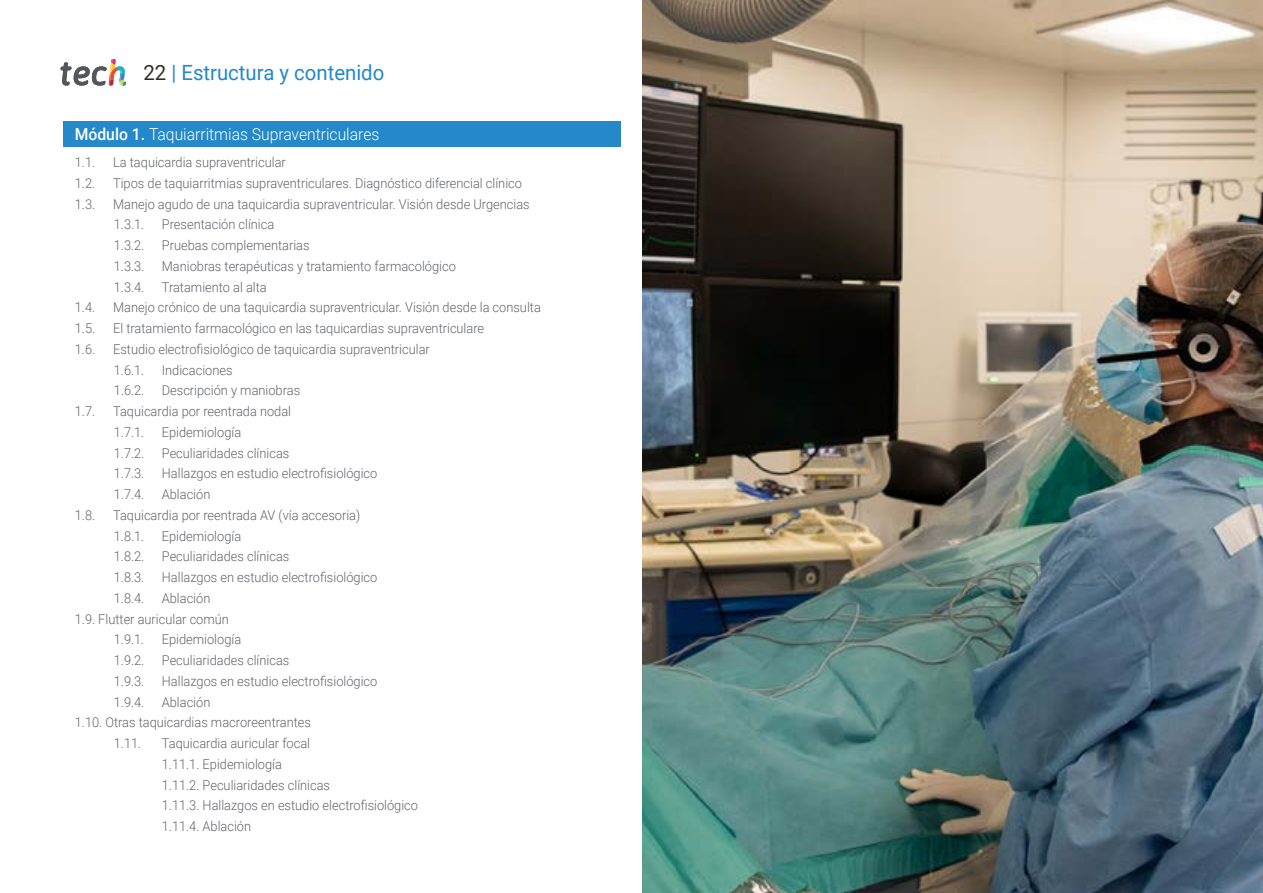
<style>
.page{position:relative;width:1263px;height:893px;background:#fff}
.page>*{position:absolute;margin:0;border:0;box-sizing:border-box;transform-origin:0 0}
.t1{font:21px "Roboto";color:#2488c9}
.t2{font:300 16.5px "Roboto";color:#fff;scale:.95 1}
.t3{font:300 13.5px/20.7px "Roboto";color:#61646a;scale:.95 1}
.s1{color:#312e20}
.s2{font-weight:500}
</style>
<div class="page">
<img style="left:642px;top:0;width:621px;height:893px">
<div style="left:64px;top:121px;width:557px;height:25px;background:#2488c9"></div>
<svg style="left:61px;top:59px;width:65px;height:27px"></svg>
<h1 class="t1" style="left:144px;top:57px;width:242px"><span class="s1">22</span> | Estructura y contenido</h1>
<p class="t2" style="left:75px;top:123px;width:322px"><span class="s2">Módulo 1.</span> Taquiarritmias Supraventriculares</p>
<p class="t3" style="left:75px;top:151px;width:23px">1.1.</p>
<p class="t3" style="left:113px;top:151px;width:183px">La taquicardia supraventricular</p>
<p class="t3" style="left:75px;top:172px;width:23px">1.2.</p>
<p class="t3" style="left:113px;top:172px;width:432px">Tipos de taquiarritmias supraventriculares. Diagnóstico diferencial clínico</p>
<p class="t3" style="left:75px;top:193px;width:23px">1.3.</p>
<p class="t3" style="left:113px;top:193px;width:440px">Manejo agudo de una taquicardia supraventricular. Visión desde Urgencias<br>1.3.1.</p>
<p class="t3" style="left:162px;top:214px;width:120px">Presentación clínica</p>
<p class="t3" style="left:114px;top:234px;width:34px">1.3.2.</p>
<p class="t3" style="left:162px;top:234px;width:157px">Pruebas complementarias</p>
<p class="t3" style="left:114px;top:255px;width:34px">1.3.3.</p>
<p class="t3" style="left:162px;top:255px;width:311px">Maniobras terapéuticas y tratamiento farmacológico</p>
<p class="t3" style="left:114px;top:276px;width:34px">1.3.4.</p>
<p class="t3" style="left:162px;top:276px;width:112px">Tratamiento al alta</p>
<p class="t3" style="left:75px;top:297px;width:23px">1.4.</p>
<p class="t3" style="left:113px;top:297px;width:452px">Manejo crónico de una taquicardia supraventricular. Visión desde la consulta</p>
<p class="t3" style="left:75px;top:317px;width:23px">1.5.</p>
<p class="t3" style="left:113px;top:317px;width:392px">El tratamiento farmacológico en las taquicardias supraventriculare</p>
<p class="t3" style="left:75px;top:338px;width:23px">1.6.</p>
<p class="t3" style="left:113px;top:338px;width:335px">Estudio electrofisiológico de taquicardia supraventricular<br>1.6.1.</p>
<p class="t3" style="left:162px;top:359px;width:76px">Indicaciones</p>
<p class="t3" style="left:114px;top:380px;width:34px">1.6.2.</p>
<p class="t3" style="left:162px;top:380px;width:147px">Descripción y maniobras</p>
<p class="t3" style="left:75px;top:400px;width:23px">1.7.</p>
<p class="t3" style="left:113px;top:400px;width:189px">Taquicardia por reentrada nodal<br>1.7.1.</p>
<p class="t3" style="left:162px;top:421px;width:85px">Epidemiología</p>
<p class="t3" style="left:114px;top:442px;width:34px">1.7.2.</p>
<p class="t3" style="left:162px;top:442px;width:136px">Peculiaridades clínicas</p>
<p class="t3" style="left:114px;top:463px;width:34px">1.7.3.</p>
<p class="t3" style="left:162px;top:463px;width:228px">Hallazgos en estudio electrofisiológico</p>
<p class="t3" style="left:114px;top:483px;width:34px">1.7.4.</p>
<p class="t3" style="left:162px;top:483px;width:53px">Ablación</p>
<p class="t3" style="left:75px;top:504px;width:23px">1.8.</p>
<p class="t3" style="left:113px;top:504px;width:262px">Taquicardia por reentrada AV (vía accesoria)<br>1.8.1.</p>
<p class="t3" style="left:162px;top:525px;width:85px">Epidemiología</p>
<p class="t3" style="left:114px;top:546px;width:34px">1.8.2.</p>
<p class="t3" style="left:162px;top:546px;width:136px">Peculiaridades clínicas</p>
<p class="t3" style="left:114px;top:566px;width:34px">1.8.3.</p>
<p class="t3" style="left:162px;top:566px;width:228px">Hallazgos en estudio electrofisiológico</p>
<p class="t3" style="left:114px;top:587px;width:34px">1.8.4.</p>
<p class="t3" style="left:162px;top:587px;width:53px">Ablación</p>
<p class="t3" style="left:75px;top:608px;width:164px">1.9. Flutter auricular común</p>
<p class="t3" style="left:114px;top:629px;width:34px">1.9.1.</p>
<p class="t3" style="left:162px;top:629px;width:85px">Epidemiología</p>
<p class="t3" style="left:114px;top:649px;width:34px">1.9.2.</p>
<p class="t3" style="left:162px;top:649px;width:136px">Peculiaridades clínicas</p>
<p class="t3" style="left:114px;top:670px;width:34px">1.9.3.</p>
<p class="t3" style="left:162px;top:670px;width:228px">Hallazgos en estudio electrofisiológico</p>
<p class="t3" style="left:114px;top:691px;width:34px">1.9.4.</p>
<p class="t3" style="left:162px;top:691px;width:53px">Ablación</p>
<p class="t3" style="left:75px;top:712px;width:250px">1.10. Otras taquicardias macroreentrantes</p>
<p class="t3" style="left:114px;top:732px;width:30px">1.11.</p>
<p class="t3" style="left:162px;top:732px;width:271px">Taquicardia auricular focal<br>1.11.1. Epidemiología<br>1.11.2. Peculiaridades clínicas<br>1.11.3. Hallazgos en estudio electrofisiológico<br>1.11.4. Ablación</p>
</div>
